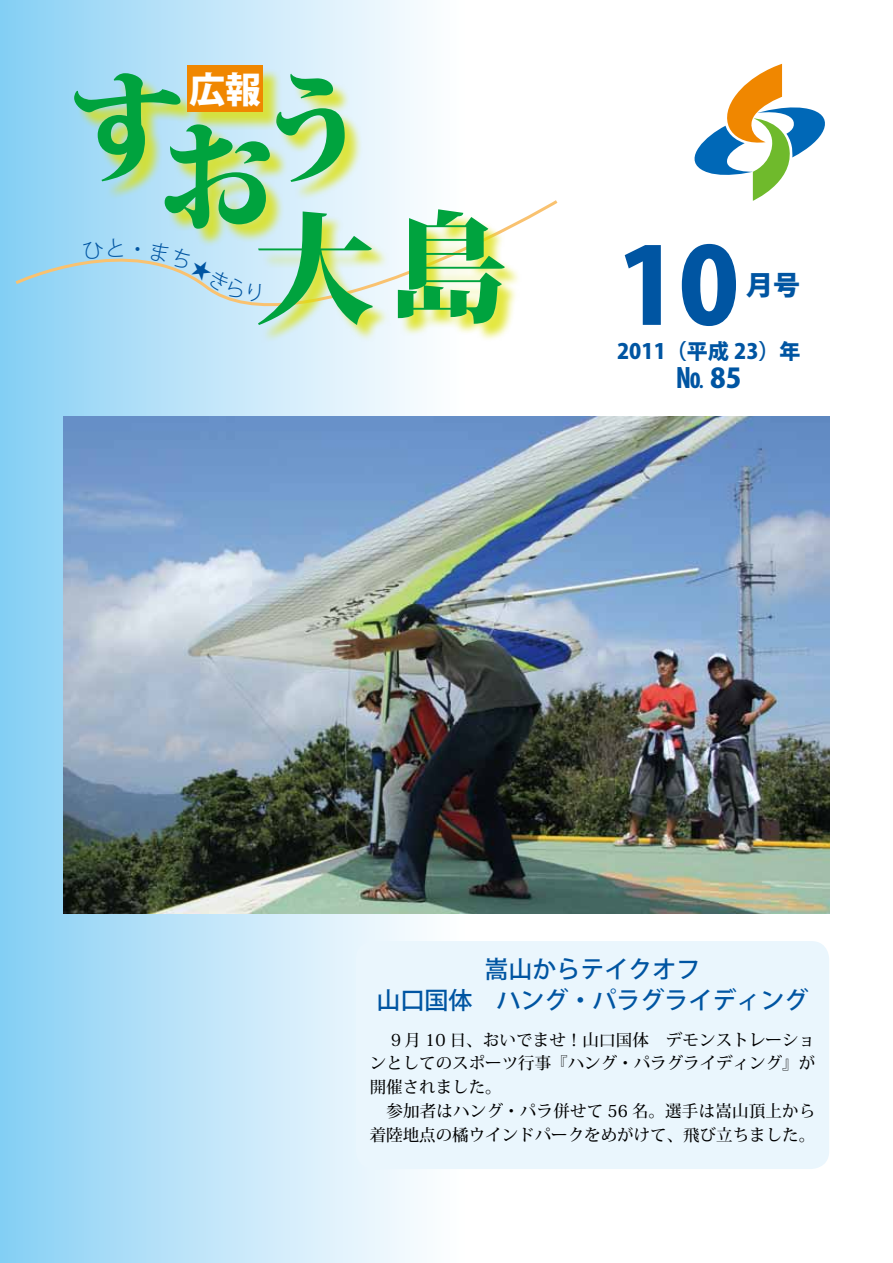
<style>
.page{position:relative;width:893px;height:1263px;background:#fff}
.page>*{position:absolute;margin:0;border:0;box-sizing:border-box;transform-origin:0 0}
.t1{font:800 120px/90.8px "Koz Min Pro";color:#00a33e}
.t2{font:800 105px "Koz Go Pro";color:#0055a2}
.t3{font:800 36px "Koz Go Pro";color:#fff}
.t4{font:800 27px "Koz Go Pro";color:#0055a2}
.t5{font:500 24px/31.5px "Koz Go Pro";color:#0055a2;text-align:center}
.t6{font:800 21px "Koz Go Pro";color:#0055a2}
.t7{font:500 16.5px/23.9px "Koz Min Pro";color:#000}
</style>
<div class="page">
<div style="left:0;top:0;width:466px;height:1263px;background:linear-gradient(to right,#89d0f5,#fff)"></div>
<img style="left:64px;top:416px;width:765px;height:497px">
<svg style="left:12px;top:197px;width:546px;height:162px"></svg>
<div style="left:76px;top:76px;width:122px;height:124px;background:#dbe000;opacity:.75"></div>
<div style="left:279px;top:77px;width:84px;height:123px;background:#dbe000;opacity:.75"></div>
<div style="left:190px;top:68px;width:92px;height:63px;background:#dbe000;opacity:.75"></div>
<div style="left:187px;top:65px;width:76px;height:47px;background:#f08700"></div>
<div style="left:261px;top:215px;width:129px;height:128px;background:#dbe000;opacity:.75"></div>
<div style="left:400px;top:212px;width:123px;height:130px;background:#dbe000;opacity:.75"></div>
<div style="left:167px;top:127px;width:121px;height:120px;background:#dbe000;opacity:.75"></div>
<svg style="left:694px;top:64px;width:131px;height:137px"></svg>
<div style="left:356px;top:941px;width:473px;height:228px;background:#eaf6fd;border-radius:18px"></div>
<svg style="left:150px;top:241px;width:111px;height:61px;background:#c3e3f3"></svg>
<svg style="left:135px;top:247px;width:5px;height:4px"></svg>
<svg style="left:83px;top:238px;width:40px;height:21px"></svg>
<h1 class="t1" style="left:68px;top:77px;width:114px">す</h1>
<h3 class="t3" style="left:189px;top:66px;width:73px">広報</h3>
<h1 class="t1" style="left:253px;top:77px;width:93px">う</h1>
<h1 class="t1" style="left:255px;top:126px;width:251px;text-indent:-98px">お<br>大島</h1>
<h2 class="t2" style="left:617px;top:218px;width:124px">10</h2>
<p class="t6" style="left:617px;top:338px;width:185px">2011（平成 23）年</p>
<h3 class="t4" style="left:676px;top:361px;width:67px">No85</h3>
<h3 class="t4" style="left:746px;top:268px;width:55px">月号</h3>
<h3 class="t5" style="left:376px;top:954px;width:433px">嵩山からテイクオフ<br>山口国体　ハング・パラグライディング</h3>
<p class="t7" style="left:370px;top:1027px;width:447px;text-indent:18px">９月 10 日、おいでませ！山口国体　デモンストレーションとしてのスポーツ行事『ハング・パラグライディング』が開催されました。<br>　参加者はハング・パラ併せて 56 名。選手は嵩山頂上から着陸地点の橘ウインドパークをめがけて、飛び立ちました。</p>
</div>
